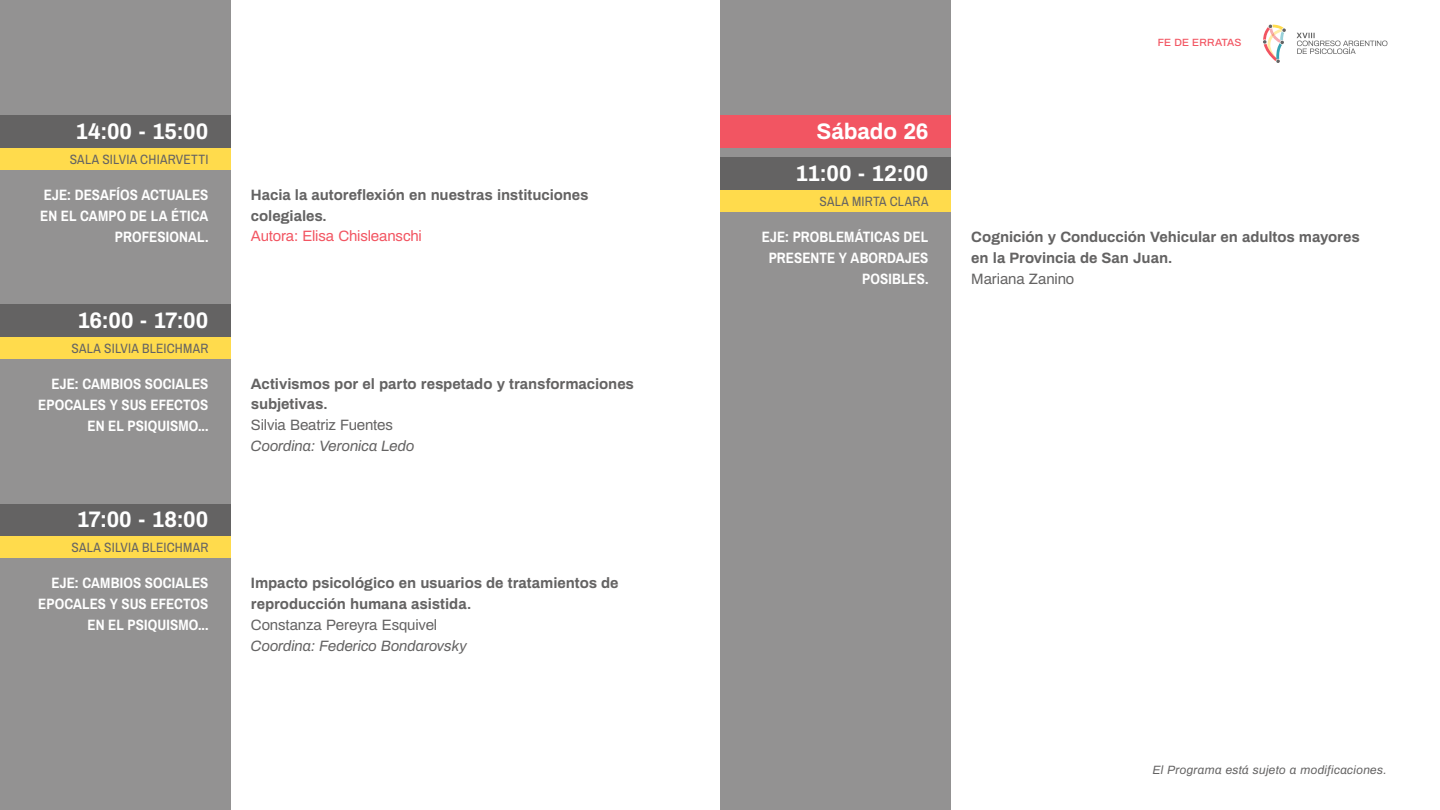
<style>
.page{position:relative;width:1440px;height:810px;background:#fff}
.page>*{position:absolute;margin:0;border:0;box-sizing:border-box;transform-origin:0 0}
.t1{font:700 22.5px/42px "Archivo";color:#fff;text-align:right}
.t2{font:700 15px/21px "Archivo";letter-spacing:-.005em;color:#646363}
.t3{font:700 15px/21px "Archivo Narrow";letter-spacing:.005em;color:#fff;text-align:right}
.t4{font:15px "Archivo";letter-spacing:-.01em;color:#646363}
.t5{font:italic 15px "Archivo";letter-spacing:-.005em;color:#646363}
.t6{font:15px "Archivo";letter-spacing:-.01em;color:#f25562}
.t7{font:13.5px "Archivo Narrow";letter-spacing:.015em;color:#646363}
.t8{font:italic 12px "Archivo";letter-spacing:.02em;color:#646363}
.t9{font:500 10.5px "Archivo";letter-spacing:.01em;color:#f25562}
</style>
<div class="page">
<div style="left:0;top:0;width:231px;height:810px;background:#939292"></div>
<div style="left:720px;top:0;width:231px;height:810px;background:#939292"></div>
<svg style="left:1297px;top:33px;width:90px;height:21px"></svg>
<svg style="left:1263px;top:24px;width:23px;height:39px"></svg>
<div style="left:720px;top:115px;width:231px;height:33px;background:#f25562"></div>
<div style="left:720px;top:157px;width:231px;height:33px;background:#646363"></div>
<div style="left:720px;top:190px;width:231px;height:21px;background:#ffdb4c"></div>
<div style="left:0;top:115px;width:231px;height:33px;background:#646363"></div>
<div style="left:0;top:148px;width:231px;height:21px;background:#ffdb4c"></div>
<div style="left:0;top:304px;width:231px;height:33px;background:#646363"></div>
<div style="left:0;top:337px;width:231px;height:21px;background:#ffdb4c"></div>
<div style="left:0;top:504px;width:231px;height:32px;background:#646363"></div>
<div style="left:0;top:537px;width:231px;height:21px;background:#ffdb4c"></div>
<h1 class="t1" style="left:76px;top:109px;width:134px">14:00 - 15:00</h1>
<p class="t7" style="left:70px;top:149px;width:140px">SALA SILVIA CHIARVETTI</p>
<p class="t3" style="left:40px;top:183px;width:170px">EJE: DESAFÍOS ACTUALES<br>EN EL CAMPO DE LA ÉTICA<br>PROFESIONAL.</p>
<h1 class="t1" style="left:77px;top:298px;width:133px">16:00 - 17:00</h1>
<p class="t7" style="left:72px;top:338px;width:138px">SALA SILVIA BLEICHMAR</p>
<p class="t3" style="left:38px;top:372px;width:172px">EJE: CAMBIOS SOCIALES<br>EPOCALES Y SUS EFECTOS<br>EN EL PSIQUISMO...</p>
<h1 class="t1" style="left:77px;top:498px;width:133px">17:00 - 18:00</h1>
<p class="t7" style="left:72px;top:538px;width:138px">SALA SILVIA BLEICHMAR</p>
<p class="t3" style="left:38px;top:572px;width:172px">EJE: CAMBIOS SOCIALES<br>EPOCALES Y SUS EFECTOS<br>EN EL PSIQUISMO...</p>
<p class="t2" style="left:251px;top:183px;width:339px">Hacia la autoreflexión en nuestras instituciones colegiales.</p>
<p class="t6" style="left:251px;top:225px;width:172px">Autora: Elisa Chisleanschi</p>
<p class="t2" style="left:251px;top:372px;width:385px">Activismos por el parto respetado y transformaciones subjetivas.</p>
<p class="t4" style="left:251px;top:414px;width:144px">Silvia Beatriz Fuentes</p>
<p class="t5" style="left:251px;top:435px;width:165px">Coordina: Veronica Ledo</p>
<p class="t2" style="left:251px;top:572px;width:369px">Impacto psicológico en usuarios de tratamientos de reproducción humana asistida.</p>
<p class="t4" style="left:251px;top:614px;width:188px">Constanza Pereyra Esquivel</p>
<p class="t5" style="left:251px;top:635px;width:218px">Coordina: Federico Bondarovsky</p>
<h1 class="t1" style="left:796px;top:109px;width:134px">Sábado 26<br>11:00 - 12:00</h1>
<p class="t7" style="left:819px;top:191px;width:110px">SALA MIRTA CLARA</p>
<p class="t3" style="left:762px;top:225px;width:168px">EJE: PROBLEMÁTICAS DEL<br>PRESENTE Y ABORDAJES<br>POSIBLES.</p>
<p class="t9" style="left:1158px;top:35px;width:85px">FE DE ERRATAS</p>
<p class="t2" style="left:971px;top:225px;width:390px">Cognición y Conducción Vehicular en adultos mayores en la Provincia de San Juan.</p>
<p class="t4" style="left:971px;top:267px;width:104px">Mariana Zanino</p>
<p class="t8" style="left:1153px;top:761px;width:235px">El Programa está sujeto a modificaciones.</p>
</div>
